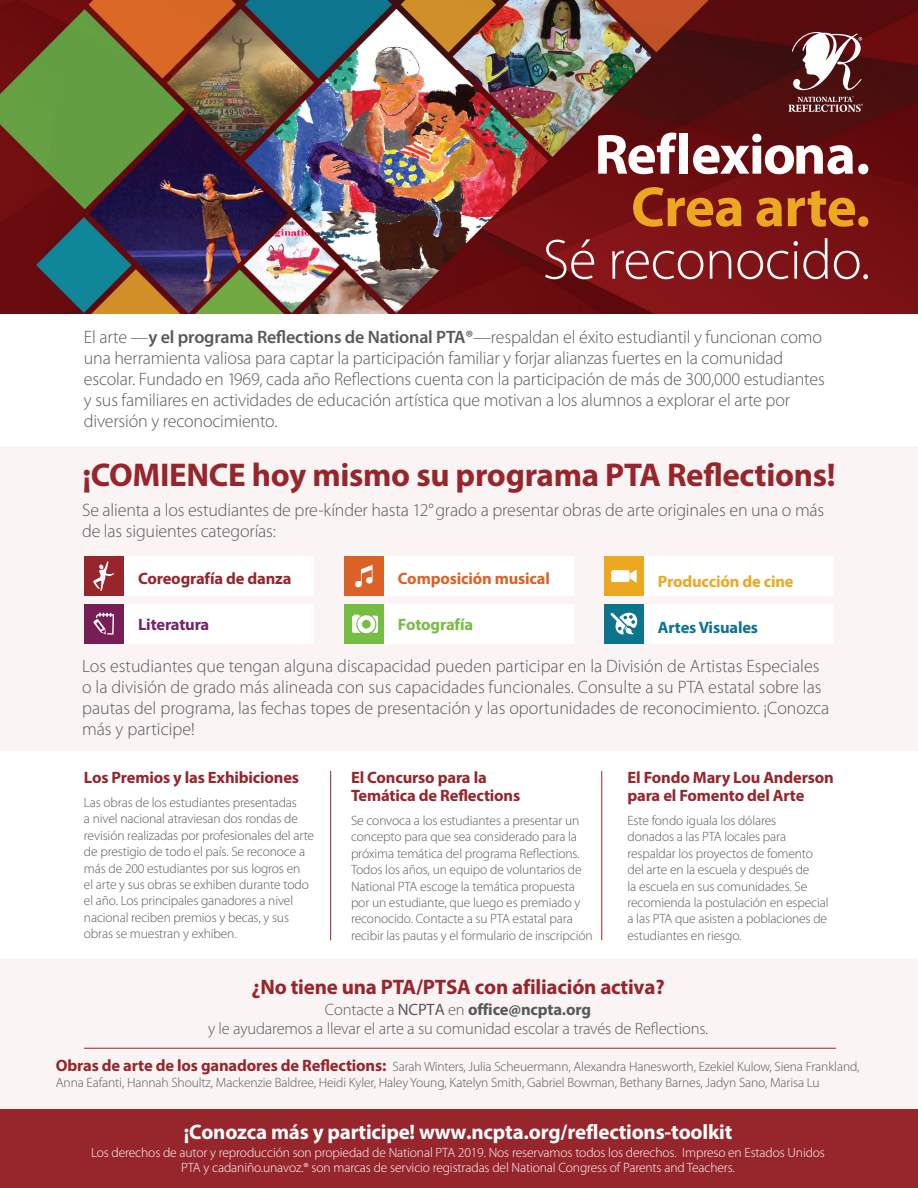
<style>
.page{position:relative;width:918px;height:1188px;background:#fff}
.page>*{position:absolute;margin:0;border:0;box-sizing:border-box;transform-origin:0 0}
.t1{font:700 57px/52.5px "Myriad Pro";letter-spacing:-.01em;color:#fff;text-align:right}
.t2{font:300 57px "Myriad Pro";letter-spacing:-.01em;color:#fff}
.t3{font:700 33px "Myriad Pro";letter-spacing:-.01em;color:#96262c}
.t4{font:700 21px "Myriad Pro";letter-spacing:-.01em;color:#fff}
.t5{font:700 21px "Myriad Pro";letter-spacing:-.01em;color:#96262c}
.t6{font:300 18px/21px "Myriad Pro";letter-spacing:-.01em;color:#57585a}
.t7{font:700 16.5px/18px "Myriad Pro";letter-spacing:-.01em;color:#96262c}
.t8{font:300 16.5px/19.5px "Myriad Pro";letter-spacing:-.01em;color:#57585a;text-align:center}
.t9{font:700 16.5px "Myriad Pro";letter-spacing:-.01em;color:#db6226}
.t10{font:700 16.5px "Myriad Pro";letter-spacing:-.01em;color:#eba820}
.t11{font:700 16.5px "Myriad Pro";letter-spacing:-.01em;color:#0d748d}
.t12{font:700 16.5px "Myriad Pro";letter-spacing:-.01em;color:#75236b}
.t13{font:700 16.5px "Myriad Pro";letter-spacing:-.01em;color:#75bd43}
.t14{font:300 13.5px/16.5px "Myriad Pro";letter-spacing:-.01em;color:#57585a}
.t15{font:300 13.5px/15px "Myriad Pro";letter-spacing:-.01em;color:#fff;text-align:center}
.s1{color:#eba820}
.s2{font-weight:600}
.s3{font-weight:400}
.s4{font-weight:700}
</style>
<div class="page">
<img style="left:0;top:0;width:918px;height:314px">
<div style="left:0;top:446px;width:918px;height:305px;background:#fbf4f4"></div>
<div style="left:0;top:959px;width:918px;height:150px;background:#fbf4f4"></div>
<div style="left:0;top:1109px;width:918px;height:79px;background:#96262c"></div>
<div style="left:384px;top:556px;width:190px;height:40px;background:#fff"></div>
<div style="left:384px;top:604px;width:190px;height:39px;background:#fff"></div>
<div style="left:644px;top:556px;width:190px;height:40px;background:#fff"></div>
<div style="left:644px;top:604px;width:190px;height:39px;background:#fff"></div>
<div style="left:124px;top:556px;width:190px;height:40px;background:#fff"></div>
<div style="left:124px;top:604px;width:190px;height:39px;background:#fff"></div>
<div style="left:84px;top:556px;width:40px;height:40px;background:#96262c"></div>
<svg style="left:93px;top:561px;width:21px;height:30px"></svg>
<div style="left:604px;top:556px;width:40px;height:40px;background:#eba820"></div>
<svg style="left:630px;top:570px;width:7px;height:13px"></svg>
<div style="left:611px;top:570px;width:19px;height:12px;background:#fff;border-radius:2px"></div>
<div style="left:84px;top:604px;width:40px;height:39px;background:#761f57"></div>
<svg style="left:93px;top:613px;width:21px;height:22px"></svg>
<div style="left:344px;top:556px;width:40px;height:40px;background:#db6226"></div>
<svg style="left:355px;top:565px;width:18px;height:22px"></svg>
<div style="left:344px;top:604px;width:40px;height:39px;background:#75bd43"></div>
<svg style="left:352px;top:614px;width:26px;height:19px"></svg>
<div style="left:604px;top:604px;width:40px;height:39px;background:#0d748d"></div>
<svg style="left:611px;top:612px;width:27px;height:22px"></svg>
<svg style="left:792px;top:32px;width:70px;height:58px"></svg>
<svg style="left:788px;top:96px;width:75px;height:16px"></svg>
<hr style="left:330px;top:771px;width:1px;height:169px;background:#96262c">
<hr style="left:601px;top:771px;width:1px;height:169px;background:#96262c">
<hr style="left:84px;top:1048px;width:752px;height:1px;background:#96262c">
<p class="t1" style="left:594px;top:126px;width:277px">Reflexiona.<br><span class="s1">Crea arte.</span></p>
<p class="t2" style="left:543px;top:225px;width:329px">Sé reconocido.</p>
<p class="t6" style="left:84px;top:326px;width:739px">El arte —<span class="s2">y el programa Reflections de National PTA®</span>—respaldan el éxito estudiantil y funcionan como</p>
<p class="t6" style="left:84px;top:347px;width:742px">una herramienta valiosa para captar la participación familiar y forjar alianzas fuertes en la comunidad escolar. Fundado en 1969, cada año Reflections cuenta con la participación de más de 300,000 estudiantes y sus familiares en actividades de educación artística que motivan a los alumnos a explorar el arte por diversión y reconocimiento.</p>
<p class="t3" style="left:82px;top:454px;width:755px">¡COMIENCE hoy mismo su programa PTA Reflections!</p>
<p class="t6" style="left:82px;top:499px;width:744px">Se alienta a los estudiantes de pre-kínder hasta 12° grado a presentar obras de arte originales en una o más de las siguientes categorías:</p>
<p class="t7" style="left:138px;top:568px;width:155px">Coreografía de danza</p>
<p class="t9" style="left:398px;top:567px;width:154px">Composición musical</p>
<p class="t10" style="left:658px;top:570px;width:137px">Producción de cine</p>
<p class="t12" style="left:138px;top:614px;width:73px">Literatura</p>
<p class="t13" style="left:398px;top:614px;width:77px">Fotografía</p>
<p class="t11" style="left:658px;top:617px;width:102px">Artes Visuales</p>
<p class="t6" style="left:82px;top:655px;width:741px">Los estudiantes que tengan alguna discapacidad pueden participar en la División de Artistas Especiales o la división de grado más alineada con sus capacidades funcionales. Consulte a su PTA estatal sobre las</p>
<p class="t6" style="left:82px;top:697px;width:749px">pautas del programa, las fechas topes de presentación y las oportunidades de reconocimiento. ¡Conozca más y participe!</p>
<p class="t7" style="left:627px;top:768px;width:208px">El Fondo Mary Lou Anderson para el Fomento del Arte</p>
<p class="t14" style="left:627px;top:812px;width:187px">Este fondo iguala los dólares donados a las PTA locales para respaldar los proyectos de fomento</p>
<p class="t14" style="left:627px;top:861px;width:184px">del arte en la escuela y después de</p>
<p class="t14" style="left:627px;top:878px;width:203px">la escuela en sus comunidades. Se recomienda la postulación en especial a las PTA que asisten a poblaciones de estudiantes en riesgo.</p>
<p class="t5" style="left:251px;top:973px;width:415px">¿No tiene una PTA/PTSA con afiliación activa?</p>
<p class="t8" style="left:208px;top:999px;width:502px">Contacte a <span class="s3">NCPTA</span> en <span class="s4">office@ncpta.org<br></span>y le ayudaremos a llevar el arte a su comunidad escolar a través de Reflections.</p>
<p class="t7" style="left:56px;top:1055px;width:332px">Obras de arte de los ganadores de Reflections:</p>
<p class="t14" style="left:393px;top:1058px;width:468px">Sarah Winters, Julia Scheuermann, Alexandra Hanesworth, Ezekiel Kulow, Siena Frankland,</p>
<p class="t14" style="left:56px;top:1074px;width:765px">Anna Eafanti, Hannah Shoultz, Mackenzie Baldree, Heidi Kyler, Haley Young, Katelyn Smith, Gabriel Bowman, Bethany Barnes, Jadyn Sano, Marisa Lu</p>
<p class="t7" style="left:84px;top:768px;width:217px">Los Premios y las Exhibiciones</p>
<p class="t14" style="left:84px;top:794px;width:232px">Las obras de los estudiantes presentadas<br>a nivel nacional atraviesan dos rondas de revisión realizadas por profesionales del arte de prestigio de todo el país. Se reconoce a más de 200 estudiantes por sus logros en<br>el arte y sus obras se exhiben durante todo el año. Los principales ganadores a nivel</p>
<p class="t14" style="left:84px;top:909px;width:207px">nacional reciben premios y becas, y sus</p>
<p class="t14" style="left:84px;top:926px;width:154px">obras se muestran y exhiben.</p>
<p class="t7" style="left:351px;top:768px;width:171px">El Concurso para la<br>Temática de Reflections</p>
<p class="t14" style="left:351px;top:812px;width:232px">Se convoca a los estudiantes a presentar un concepto para que sea considerado para la próxima temática del programa Reflections.<br>Todos los años, un equipo de voluntarios de</p>
<p class="t14" style="left:351px;top:878px;width:231px">National PTA escoge la temática propuesta por un estudiante, que luego es premiado y reconocido. Contacte a su PTA estatal para</p>
<p class="t14" style="left:351px;top:927px;width:243px">recibir las pautas y el formulario de inscripción</p>
<p class="t4" style="left:184px;top:1118px;width:550px">¡Conozca más y participe! www.ncpta.org/reflections-toolkit</p>
<p class="t15" style="left:91px;top:1145px;width:735px">Los derechos de autor y reproducción son propiedad de National PTA 2019. Nos reservamos todos los derechos. Impreso en Estados Unidos<br>PTA y cadaniño.unavoz.® son marcas de servicio registradas del National Congress of Parents and Teachers.</p>
</div>
